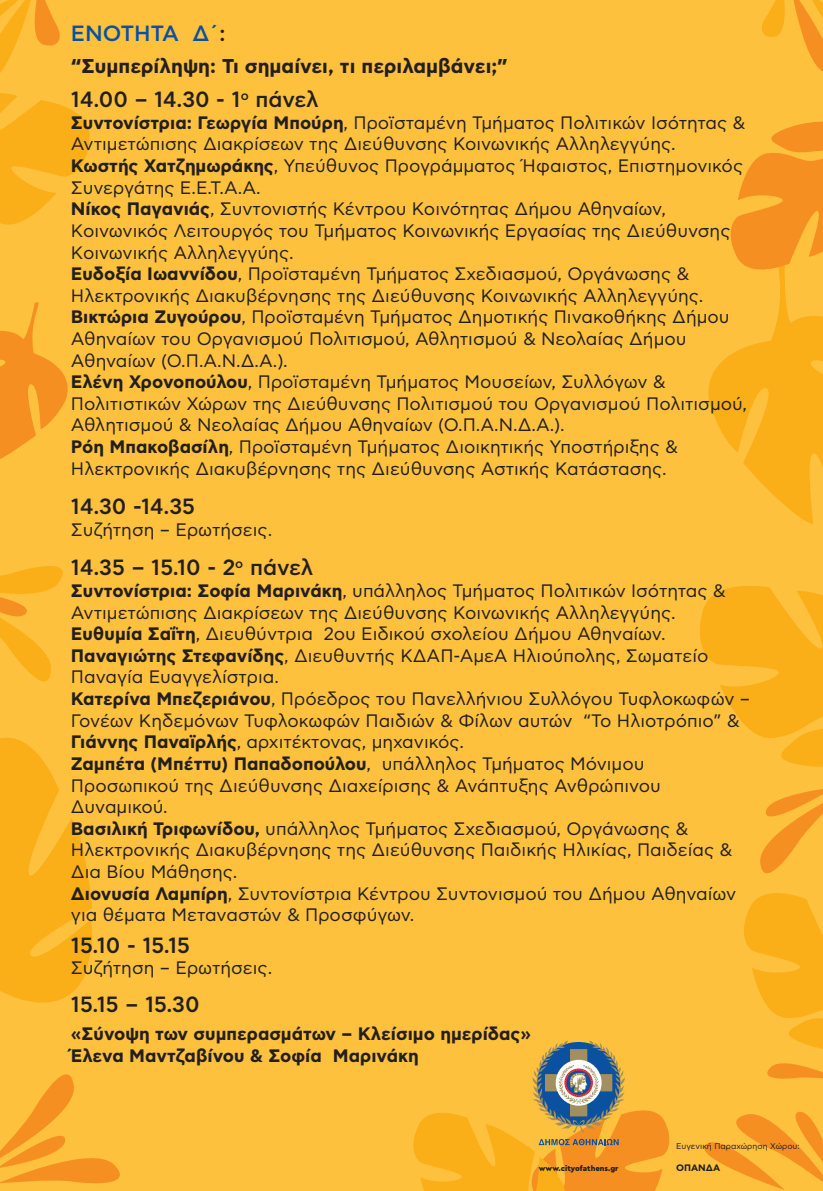
<style>
.page{position:relative;width:823px;height:1191px;background:#fff}
.page>*{position:absolute;margin:0;border:0;box-sizing:border-box;transform-origin:0 0}
.t1{font:500 22px "CF Asty Std";color:#231f20}
.t2{font:500 22px "CF Asty Std";color:#0a51a0}
.t3{font:700 20px "CF Asty Std";color:#231f20}
.t4{font:18px/21.6px "CF Asty Std";color:#231f20}
.t5{font:700 18px/21.6px "CF Asty Std";color:#231f20}
.t6{font:700 9.4px "CF Asty Std";color:#231f20}
.t7{font:8.4px "CF Asty Std";color:#231f20}
.t8{font:900 7.8px "Cera Pro";color:#231f20}
.s1{color:#231f20}
.s2{font-weight:700}
</style>
<div class="page">
<div style="left:0;top:0;width:822px;height:1191px;background:#fec13e"></div>
<svg style="left:0;top:1074px;width:120px;height:110px"></svg>
<svg style="left:704px;top:1112px;width:118px;height:78px"></svg>
<svg style="left:0;top:0;width:90px;height:225px"></svg>
<svg style="left:0;top:302px;width:68px;height:157px"></svg>
<svg style="left:0;top:566px;width:63px;height:116px"></svg>
<svg style="left:0;top:737px;width:92px;height:266px"></svg>
<svg style="left:700px;top:0;width:122px;height:1079px"></svg>
<svg style="left:413px;top:1040px;width:257px;height:151px"></svg>
<p class="t2" style="left:71px;top:21px;width:156px">ΕΝΟΤΗΤΑ Δ΄<span class="s1">:</span></p>
<p class="t3" style="left:71px;top:54px;width:438px">“Συμπερίληψη: Τι σημαίνει, τι περιλαμβάνει;”</p>
<p class="t1" style="left:71px;top:87px;width:249px">14.00 – 14.30 - 1<sup>ο</sup> πάνελ</p>
<p class="t4" style="left:71px;top:112px;width:677px"><span class="s2">Συντονίστρια: Γεωργία Μπούρη</span>, Προϊσταμένη Τμήματος Πολιτικών Ισότητας &amp; Αντιμετώπισης Διακρίσεων της Διεύθυνσης Κοινωνικής Αλληλεγγύης.<br><span class="s2">Κωστής Χατζημωράκης</span>, Υπεύθυνος Προγράμματος Ήφαιστος, Επιστημονικός Συνεργάτης Ε.Ε.Τ.Α.Α.<br><span class="s2">Νίκος Παγανιάς</span>, Συντονιστής Κέντρου Κοινότητας Δήμου Αθηναίων, Κοινωνικός Λειτουργός του Τμήματος Κοινωνικής Εργασίας της Διεύθυνσης Κοινωνικής Αλληλεγγύης.<br><span class="s2">Ευδοξία Ιωαννίδου</span>, Προϊσταμένη Τμήματος Σχεδιασμού, Οργάνωσης &amp; Ηλεκτρονικής Διακυβέρνησης της Διεύθυνσης Κοινωνικής Αλληλεγγύης.<br><span class="s2">Βικτώρια Ζυγούρου</span>, Προϊσταμένη Τμήματος Δημοτικής Πινακοθήκης Δήμου Αθηναίων του Οργανισμού Πολιτισμού, Αθλητισμού &amp; Νεολαίας Δήμου Αθηναίων (Ο.Π.Α.Ν.Δ.Α.).<br><span class="s2">Ελένη Χρονοπούλου</span>, Προϊσταμένη Τμήματος Μουσείων, Συλλόγων &amp; Πολιτιστικών Χώρων της Διεύθυνσης Πολιτισμού του Οργανισμού Πολιτισμού, Αθλητισμού &amp; Νεολαίας Δήμου Αθηναίων (Ο.Π.Α.Ν.Δ.Α.).<br><span class="s2">Ρόη Μπακοβασίλη</span>, Προϊσταμένη Τμήματος Διοικητικής Υποστήριξης &amp; Ηλεκτρονικής Διακυβέρνησης της Διεύθυνσης Αστικής Κατάστασης.</p>
<p class="t1" style="left:71px;top:494px;width:126px">14.30 -14.35</p>
<p class="t4" style="left:71px;top:519px;width:203px">Συζήτηση – Ερωτήσεις.</p>
<p class="t1" style="left:71px;top:555px;width:244px">14.35 – 15.10 - 2<sup>ο</sup> πάνελ</p>
<p class="t4" style="left:71px;top:580px;width:680px"><span class="s2">Συντονίστρια: Σοφία Μαρινάκη</span>, υπάλληλος Τμήματος Πολιτικών Ισότητας &amp; Αντιμετώπισης Διακρίσεων της Διεύθυνσης Κοινωνικής Αλληλεγγύης.<br><span class="s2">Ευθυμία Σαΐτη</span>, Διευθύντρια 2ου Ειδικού σχολείου Δήμου Αθηναίων.<br><span class="s2">Παναγιώτης Στεφανίδης</span>, Διευθυντής ΚΔΑΠ-ΑμεΑ Ηλιούπολης, Σωματείο Παναγία Ευαγγελίστρια.<br><span class="s2">Κατερίνα Μπεζεριάνου</span>, Πρόεδρος του Πανελλήνιου Συλλόγου Τυφλοκωφών – Γονέων Κηδεμόνων Τυφλοκωφών Παιδιών &amp; Φίλων αυτών “Το Ηλιοτρόπιο” &amp; <span class="s2">Γιάννης Παναϊρλής</span>, αρχιτέκτονας, μηχανικός.<br><span class="s2">Ζαμπέτα (Μπέττυ) Παπαδοπούλου</span>, υπάλληλος Τμήματος Μόνιμου Προσωπικού της Διεύθυνσης Διαχείρισης &amp; Ανάπτυξης Ανθρώπινου Δυναμικού.<br><span class="s2">Βασιλική Τριφωνίδου,</span> υπάλληλος Τμήματος Σχεδιασμού, Οργάνωσης &amp; Ηλεκτρονικής Διακυβέρνησης της Διεύθυνσης Παιδικής Ηλικίας, Παιδείας &amp; Δια Βίου Μάθησης.<br><span class="s2">Διονυσία Λαμπίρη</span>, Συντονίστρια Κέντρου Συντονισμού του Δήμου Αθηναίων για θέματα Μεταναστών &amp; Προσφύγων.</p>
<p class="t1" style="left:71px;top:932px;width:121px">15.10 - 15.15</p>
<p class="t4" style="left:71px;top:958px;width:203px">Συζήτηση – Ερωτήσεις.</p>
<p class="t1" style="left:71px;top:992px;width:130px">15.15 – 15.30</p>
<p class="t5" style="left:71px;top:1024px;width:461px">«Σύνοψη των συμπερασμάτων – Κλείσιμο ημερίδας»<br>Έλενα Μαντζαβίνου &amp; Σοφία Μαρινάκη</p>
<p class="t8" style="left:538px;top:1163px;width:81px">www.cityofathens.gr</p>
<p class="t7" style="left:675px;top:1141px;width:125px">Ευγενική Παραχώρηση Χώρου:</p>
<p class="t6" style="left:675px;top:1161px;width:46px">ΟΠΑΝΔΑ</p>
</div>
